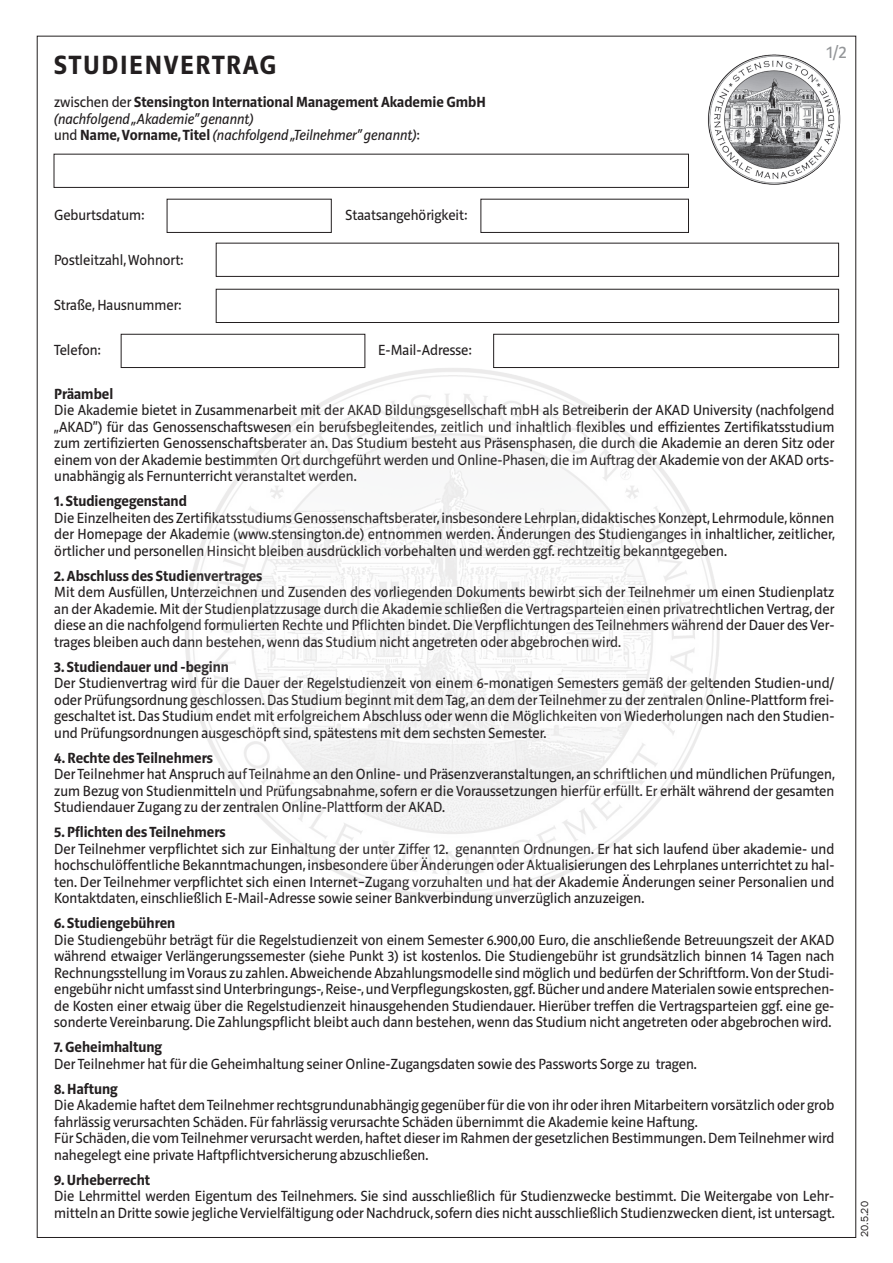
<style>
.page{position:relative;width:893px;height:1263px;background:#fff}
.page>*{position:absolute;margin:0;border:0;box-sizing:border-box;transform-origin:0 0}
.t1{font:700 27px "Riga";letter-spacing:.06em;color:#231f20}
.t2{font:18px "Riga";color:#939598}
.t3{font:15px/16.5px "Riga";color:#231f20;text-align:justify}
.t4{font:700 15px/16.5px "Riga";color:#231f20}
.t5{font:10.5px "Franklin Gothic";color:#231f20}
.s1{font-weight:400}
.s2{font-weight:400;font-style:italic}
</style>
<div class="page">
<img style="left:708px;top:54px;width:133px;height:131px">
<div style="left:54px;top:154px;width:635px;height:34px;border:1px solid #231f20"></div>
<div style="left:167px;top:199px;width:165px;height:34px;border:1px solid #231f20"></div>
<div style="left:216px;top:243px;width:623px;height:34px;border:1px solid #231f20"></div>
<div style="left:216px;top:289px;width:623px;height:34px;border:1px solid #231f20"></div>
<div style="left:121px;top:334px;width:244px;height:34px;border:1px solid #231f20"></div>
<div style="left:493px;top:334px;width:346px;height:34px;border:1px solid #231f20"></div>
<div style="left:480px;top:199px;width:209px;height:34px;border:1px solid #231f20"></div>
<img style="left:167px;top:355px;width:576px;height:545px">
<h1 class="t1" style="left:54px;top:50px;width:224px">STUDIENVERTRAG</h1>
<p class="t4" style="left:54px;top:94px;width:433px"><span class="s1">zwischen der</span> Stensington International Management Akademie GmbH <span class="s2">(nachfolgend „Akademie“ genannt)<br></span><span class="s1">und</span> Name, Vorname, Titel <span class="s2">(nachfolgend „Teilnehmer“ genannt)</span><span class="s1">:</span></p>
<p class="t2" style="left:826px;top:42px;width:22px">1/2</p>
<p class="t3" style="left:54px;top:207px;width:92px">Geburtsdatum:</p>
<p class="t3" style="left:346px;top:207px;width:124px">Staatsangehörigkeit:</p>
<p class="t3" style="left:54px;top:252px;width:131px">Postleitzahl, Wohnort:</p>
<p class="t3" style="left:54px;top:297px;width:129px">Straße, Hausnummer:</p>
<p class="t3" style="left:54px;top:342px;width:49px">Telefon:</p>
<p class="t3" style="left:378px;top:342px;width:96px">E-Mail-Adresse:</p>
<p class="t4" style="left:54px;top:386px;width:60px">Präambel</p>
<p class="t3" style="left:54px;top:402px;width:782px">Die Akademie bietet in Zusammenarbeit mit der AKAD Bildungsgesellschaft mbH als Betreiberin der AKAD University (nachfolgend „AKAD“) für das Genossenschaftswesen ein berufsbegleitendes, zeitlich und inhaltlich flexibles und effizientes Zertifikatsstudium zum zertifizierten Genossenschaftsberater an. Das Studium besteht aus Präsensphasen, die durch die Akademie an deren Sitz oder einem von der Akademie bestimmten Ort durchgeführt werden und Online-Phasen, die im Auftrag der Akademie von der AKAD orts&shy;unabhängig als Fernunterricht veranstaltet werden.</p>
<p class="t4" style="left:54px;top:493px;width:134px">1. Studiengegenstand</p>
<p class="t3" style="left:54px;top:510px;width:782px">Die Einzelheiten des Zertifikatsstudiums Genossenschaftsberater, insbesondere Lehrplan, didaktisches Konzept, Lehrmodule, können der Homepage der Akademie (www.stensington.de) entnommen werden. Änderungen des Studienganges in inhaltlicher, zeitlicher, örtlicher und personellen Hinsicht bleiben ausdrücklich vorbehalten und werden ggf. rechtzeitig bekanntgegeben.</p>
<p class="t4" style="left:54px;top:568px;width:210px">2. Abschluss des Studienvertrages</p>
<p class="t3" style="left:54px;top:584px;width:782px">Mit dem Ausfüllen, Unterzeichnen und Zusenden des vorliegenden Dokuments bewirbt sich der Teilnehmer um einen Studienplatz an der Akademie. Mit der Studienplatzzusage durch die Akademie schließen die Vertragsparteien einen privatrechtlichen Vertrag, der diese an die nachfolgend formulierten Rechte und Pflichten bindet. Die Verpflichtungen des Teilnehmers während der Dauer des Ver&shy;trages bleiben auch dann bestehen, wenn das Studium nicht angetreten oder abgebrochen wird.</p>
<p class="t4" style="left:54px;top:659px;width:176px">3. Studiendauer und -beginn</p>
<p class="t3" style="left:54px;top:675px;width:782px">Der Studienvertrag wird für die Dauer der Regelstudienzeit von einem 6-monatigen Semesters gemäß der geltenden Studien-und/ oder Prüfungsordnung geschlossen. Das Studium beginnt mit dem Tag, an dem der Teilnehmer zu der zentralen Online-Plattform frei&shy;geschaltet ist. Das Studium endet mit erfolgreichem Abschluss oder wenn die Möglichkeiten von Wiederholungen nach den Studien&shy;und Prüfungsordnungen ausgeschöpft sind, spätestens mit dem sechsten Semester.</p>
<p class="t4" style="left:54px;top:750px;width:160px">4. Rechte des Teilnehmers</p>
<p class="t3" style="left:54px;top:766px;width:782px">Der Teilnehmer hat Anspruch auf Teilnahme an den Online- und Präsenzveranstaltungen, an schriftlichen und mündlichen Prüfungen, zum Bezug von Studienmitteln und Prüfungsabnahme, sofern er die Voraussetzungen hierfür erfüllt. Er erhält während der gesamten Studiendauer Zugang zu der zentralen Online-Plattform der AKAD.</p>
<p class="t4" style="left:54px;top:824px;width:173px">5. Pflichten des Teilnehmers</p>
<p class="t3" style="left:54px;top:841px;width:782px">Der Teilnehmer verpflichtet sich zur Einhaltung der unter Ziffer 12. genannten Ordnungen. Er hat sich laufend über akademie- und hochschulöffentliche Bekanntmachungen, insbesondere über Änderungen oder Aktualisierungen des Lehrplanes unterrichtet zu hal&shy;ten. Der Teilnehmer verpflichtet sich einen Internet–Zugang vorzuhalten und hat der Akademie Änderungen seiner Personalien und Kontaktdaten, einschließlich E-Mail-Adresse sowie seiner Bankverbindung unverzüglich anzuzeigen.</p>
<p class="t4" style="left:54px;top:915px;width:123px">6. Studiengebühren</p>
<p class="t3" style="left:54px;top:932px;width:782px">Die Studiengebühr beträgt für die Regelstudienzeit von einem Semester 6.900,00 Euro, die anschließende Betreuungszeit der AKAD während etwaiger Verlängerungssemester (siehe Punkt 3) ist kostenlos. Die Studiengebühr ist grundsätzlich binnen 14 Tagen nach Rechnungsstellung im Voraus zu zahlen. Abweichende Abzahlungsmodelle sind möglich und bedürfen der Schriftform. Von der Studi&shy;engebühr nicht umfasst sind Unterbringungs-, Reise-, und Verpflegungskosten, ggf. Bücher und andere Materialen sowie entsprechen&shy;de Kosten einer etwaig über die Regelstudienzeit hinausgehenden Studiendauer. Hierüber treffen die Vertragsparteien ggf. eine ge&shy;sonderte Vereinbarung. Die Zahlungspflicht bleibt auch dann bestehen, wenn das Studium nicht angetreten oder abgebrochen wird.</p>
<p class="t4" style="left:54px;top:1039px;width:109px">7. Geheimhaltung</p>
<p class="t3" style="left:54px;top:1056px;width:644px">Der Teilnehmer hat für die Geheimhaltung seiner Online-Zugangsdaten sowie des Passworts Sorge zu tragen.</p>
<p class="t4" style="left:54px;top:1081px;width:65px">8. Haftung</p>
<p class="t3" style="left:54px;top:1097px;width:782px;text-align:left">Die Akademie haftet dem Teilnehmer rechtsgrundunabhängig gegenüber für die von ihr oder ihren Mitarbeitern vorsätzlich oder grob fahrlässig verursachten Schäden. Für fahrlässig verursachte Schäden übernimmt die Akademie keine Haftung.<br>Für Schäden, die vom Teilnehmer verursacht werden, haftet dieser im Rahmen der gesetzlichen Bestimmungen. Dem Teilnehmer wird nahegelegt eine private Haftpflichtversicherung abzuschließen.</p>
<p class="t4" style="left:54px;top:1172px;width:97px">9. Urheberrecht</p>
<p class="t3" style="left:54px;top:1188px;width:782px">Die Lehrmittel werden Eigentum des Teilnehmers. Sie sind ausschließlich für Studienzwecke bestimmt. Die Weitergabe von Lehr&shy;mitteln an Dritte sowie jegliche Vervielfältigung oder Nachdruck, sofern dies nicht ausschließlich Studienzwecken dient, ist untersagt.</p>
<p class="t5" style="left:858px;top:1237px;width:38px;rotate:-90deg">20.5.20</p>
</div>
